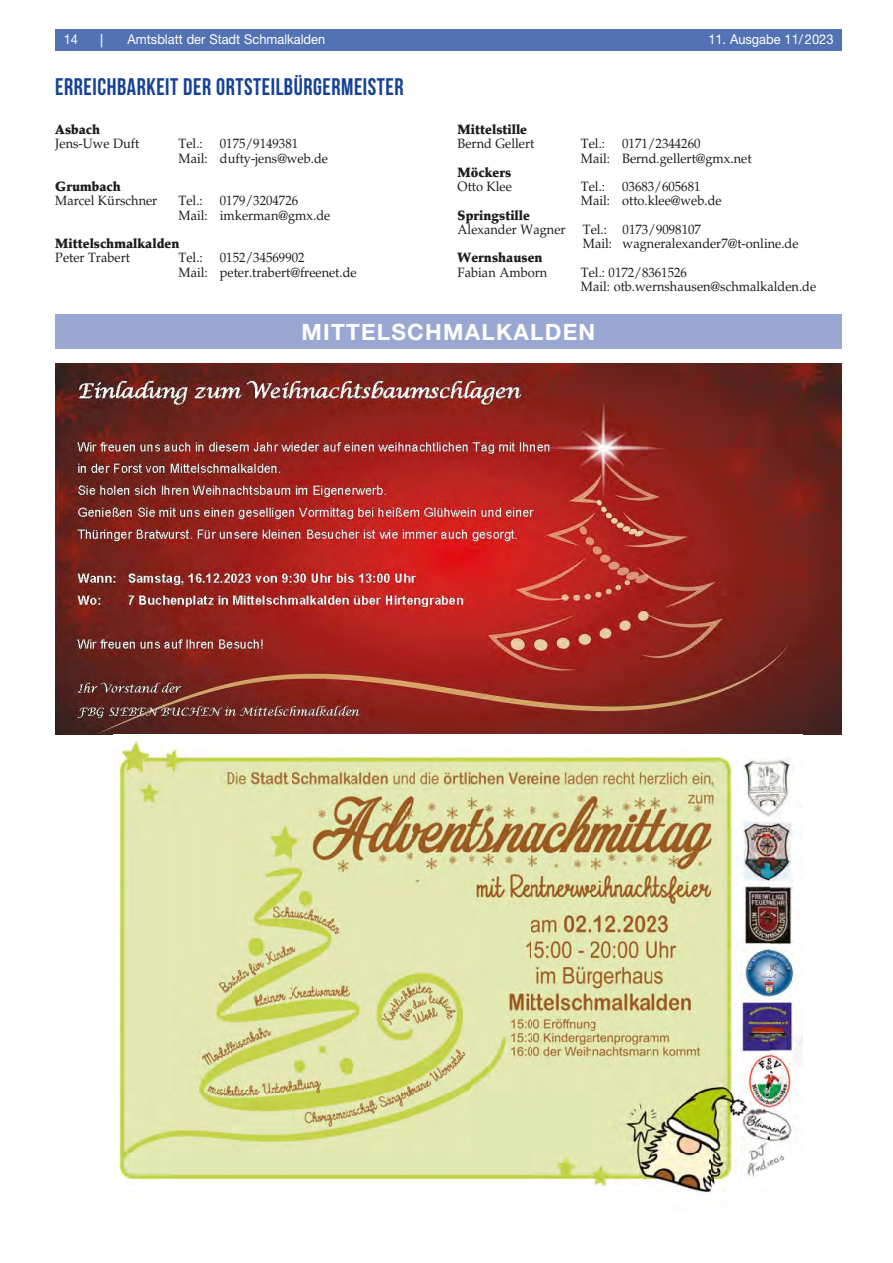
<style>
.page{position:relative;width:893px;height:1263px;background:#fff}
.page>*{position:absolute;margin:0;border:0;box-sizing:border-box;transform-origin:0 0}
.t1{font:700 24px "Bebas Neue";letter-spacing:.025em;color:#164194;scale:.95 1}
.t2{font:700 22.5px "Helvetica Neue LT Std";letter-spacing:.055em;color:#fff}
.t3{font:13.5px/14.2px "Palatino LT Std";color:#1d1d1b;scale:.95 1}
.t4{font:900 13.5px "Palatino LT Std";color:#1d1d1b;scale:.95 1}
.t5{font:13.5px "Helvetica Neue LT Std";color:#fff;scale:.95 1}
.s1{font-family:"Palatino LT Std";font-weight:700}
</style>
<div class="page">
<div style="left:55px;top:30px;width:787px;height:21px;background:#5372b4"></div>
<div style="left:55px;top:315px;width:786px;height:34px;background:#9ba7d3"></div>
<img style="left:56px;top:364px;width:786px;height:370px">
<img style="left:113px;top:741px;width:689px;height:454px">
<p class="t5" style="left:64px;top:35px;width:17px">14</p>
<p class="t5" style="left:98px;top:35px;width:241px"><span class="s1">|</span> Amtsblatt der Stadt Schmalkalden</p>
<p class="t5" style="left:708px;top:35px;width:133px">11. Ausgabe 11/ 2023</p>
<h1 class="t1" style="left:55px;top:72px;width:368px">ERREICHBARKEIT DER ORTSTEILBÜRGERMEISTER</h1>
<p class="t4" style="left:55px;top:124px;width:49px">Asbach</p>
<p class="t3" style="left:55px;top:138px;width:90px">Jens-Uwe Duft</p>
<p class="t3" style="left:179px;top:138px;width:27px">Tel.:</p>
<p class="t3" style="left:179px;top:138px;width:159px;text-indent:41px">0175/9149381<br>Mail: dufty-jens@web.de</p>
<p class="t4" style="left:55px;top:181px;width:70px">Grumbach</p>
<p class="t3" style="left:55px;top:195px;width:109px">Marcel Kürschner</p>
<p class="t3" style="left:179px;top:195px;width:27px">Tel.:</p>
<p class="t3" style="left:179px;top:195px;width:161px;text-indent:41px">0179/3204726<br>Mail: imkerman@gmx.de</p>
<p class="t4" style="left:55px;top:238px;width:132px">Mittelschmalkalden</p>
<p class="t3" style="left:55px;top:252px;width:80px">Peter Trabert</p>
<p class="t3" style="left:179px;top:252px;width:27px">Tel.:</p>
<p class="t3" style="left:179px;top:252px;width:189px;text-indent:41px">0152/34569902<br>Mail: peter.trabert@freenet.de</p>
<p class="t4" style="left:458px;top:124px;width:75px">Mittelstille</p>
<p class="t3" style="left:458px;top:138px;width:82px">Bernd Gellert</p>
<p class="t3" style="left:581px;top:138px;width:27px">Tel.:</p>
<p class="t3" style="left:581px;top:138px;width:181px;text-indent:41px">0171/2344260<br>Mail: Bernd.gellert@gmx.net</p>
<p class="t4" style="left:458px;top:167px;width:58px">Möckers</p>
<p class="t3" style="left:458px;top:181px;width:59px">Otto Klee</p>
<p class="t3" style="left:581px;top:181px;width:27px">Tel.:</p>
<p class="t3" style="left:581px;top:181px;width:150px;text-indent:41px">03683/605681<br>Mail: otto.klee@web.de</p>
<p class="t4" style="left:458px;top:210px;width:78px">Springstille</p>
<p class="t3" style="left:458px;top:224px;width:115px">Alexander Wagner</p>
<p class="t3" style="left:583px;top:224px;width:229px">Tel.: 0173/9098107<br>Mail: wagneralexander7@t-online.de</p>
<p class="t4" style="left:458px;top:253px;width:91px">Wernshausen</p>
<p class="t3" style="left:458px;top:267px;width:96px">Fabian Amborn</p>
<p class="t3" style="left:581px;top:267px;width:249px">Tel.: 0172/8361526<br>Mail: otb.wernshausen@schmalkalden.de</p>
<h2 class="t2" style="left:301px;top:319px;width:295px">MITTELSCHMALKALDEN</h2>
</div>
